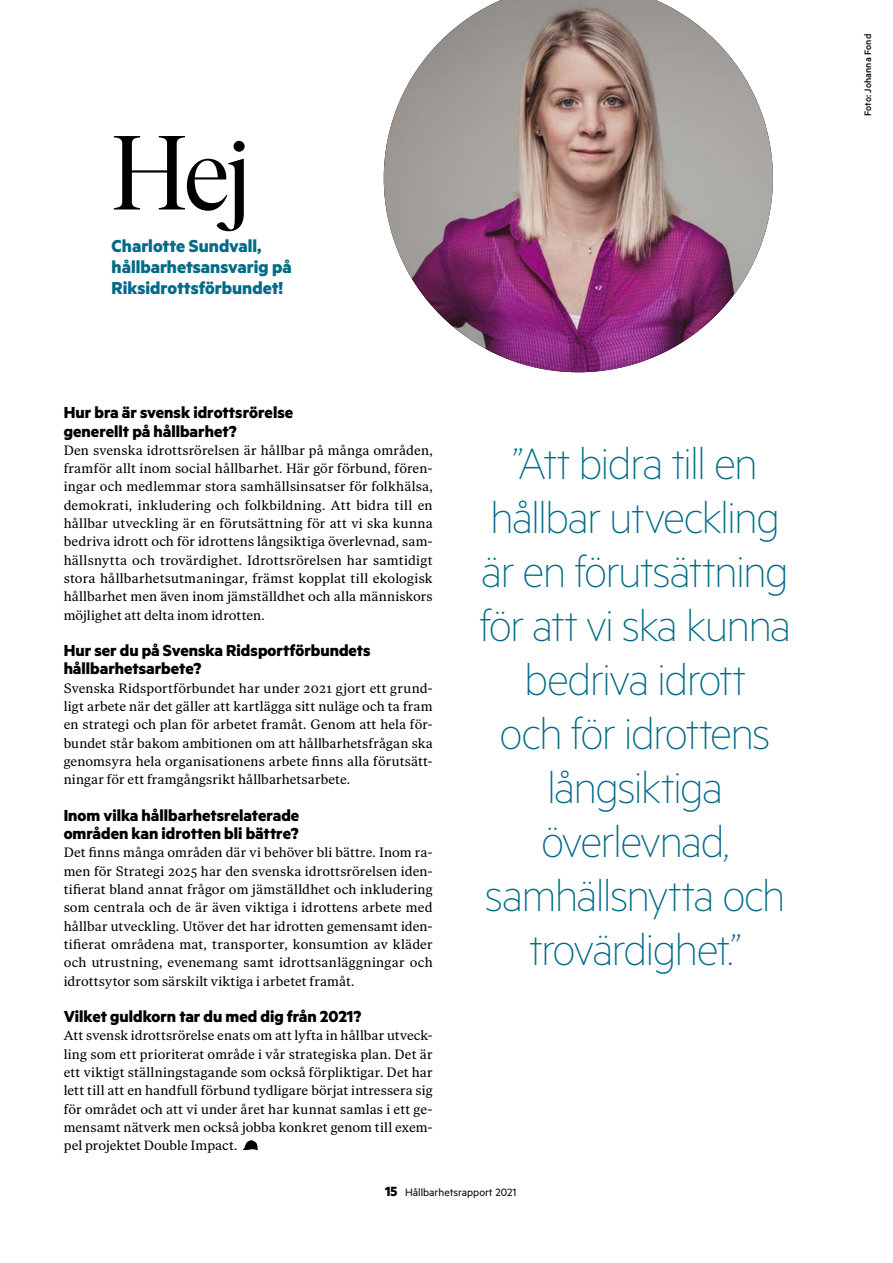
<style>
.page{position:relative;width:893px;height:1263px;background:#fff}
.page>*{position:absolute;margin:0;border:0;box-sizing:border-box;transform-origin:0 0}
.t1{font:105px "Ivar Display";color:#000}
.t2{font:100 49.5px/54px "Metric";letter-spacing:-.035em;color:#006a87;text-align:center}
.t3{font:700 19.5px/21px "Metric";color:#006a87}
.t4{font:700 18px/18.3px "Metric";color:#000}
.t5{font:13.5px/18.3px "Ivar Text";letter-spacing:.01em;color:#000;text-align:justify}
.t6{font:12px "Metric";color:#000}
.t7{font:500 10.5px "Metric";letter-spacing:.01em;color:#000}
.s1{font-weight:700;font-size:15px}
</style>
<div class="page">
<svg style="left:243px;top:1140px;width:15px;height:10px"></svg>
<img style="left:384px;top:0;width:389px;height:372px">
<h1 class="t1" style="left:112px;top:117px;width:140px">Hej</h1>
<h3 class="t3" style="left:112px;top:234px;width:182px">Charlotte Sundvall, hållbarhetsansvarig på<br>Riksidrottsförbundet!</h3>
<h3 class="t4" style="left:64px;top:403px;width:231px">Hur bra är svensk idrottsrörelse generellt på hållbarhet?</h3>
<p class="t5" style="left:64px;top:441px;width:370px">Den svenska idrottsrörelsen är hållbar på många områden, framför allt inom social hållbarhet. Här gör förbund, fören&shy;ingar och medlemmar stora samhällsinsatser för folkhälsa, demokrati, inkludering och folkbildning. Att bidra till en hållbar utveckling är en förutsättning för att vi ska kunna bedriva idrott och för idrottens långsiktiga överlevnad, sam&shy;hällsnytta och trovärdighet. Idrottsrörelsen har samtidigt stora hållbarhetsutmaningar, främst kopplat till ekologisk hållbarhet men även inom jämställdhet och alla människors möjlighet att delta inom idrotten.</p>
<h3 class="t4" style="left:64px;top:641px;width:309px">Hur ser du på Svenska Ridsportförbundets hållbarhetsarbete?</h3>
<p class="t5" style="left:64px;top:679px;width:370px">Svenska Ridsportförbundet har under 2021 gjort ett grund&shy;ligt arbete när det gäller att kartlägga sitt nuläge och ta fram en strategi och plan för arbetet framåt. Genom att hela för&shy;bundet står bakom ambitionen om att hållbarhetsfrågan ska genomsyra hela organisationens arbete finns alla förutsätt&shy;ningar för ett framgångsrikt hållbarhetsarbete.</p>
<h3 class="t4" style="left:64px;top:805px;width:237px">Inom vilka hållbarhetsrelaterade områden kan idrotten bli bättre?</h3>
<p class="t5" style="left:64px;top:844px;width:370px">Det finns många områden där vi behöver bli bättre. Inom ra&shy;men för Strategi 2025 har den svenska idrottsrörelsen iden&shy;tifierat bland annat frågor om jämställdhet och inkludering som centrala och de är även viktiga i idrottens arbete med hållbar utveckling. Utöver det har idrotten gemensamt iden&shy;tifierat områdena mat, transporter, konsumtion av kläder och utrustning, evenemang samt idrottsanläggningar och idrottsytor som särskilt viktiga i arbetet framåt.</p>
<h3 class="t4" style="left:64px;top:1007px;width:299px">Vilket guldkorn tar du med dig från 2021?</h3>
<p class="t5" style="left:64px;top:1027px;width:370px">Att svensk idrottsrörelse enats om att lyfta in hållbar utveck&shy;ling som ett prioriterat område i vår strategiska plan. Det är ett viktigt ställningstagande som också förpliktigar. Det har lett till att en handfull förbund tydligare börjat intressera sig för området och att vi under året har kunnat samlas i ett ge&shy;mensamt nätverk men också jobba konkret genom till exem&shy;pel projektet Double Impact.</p>
<h2 class="t2" style="left:479px;top:435px;width:314px">”Att bidra till en hållbar utveckling är en förutsättning för att vi ska kunna bedriva idrott<br>och för idrottens långsiktiga överlevnad, samhällsnytta och trovärdighet.”</h2>
<p class="t6" style="left:385px;top:1185px;width:133px"><span class="s1">15</span> Hållbarhetsrapport 2021</p>
<p class="t7" style="left:862px;top:116px;width:84px;rotate:-90deg">Foto: Johanna Fond</p>
</div>
